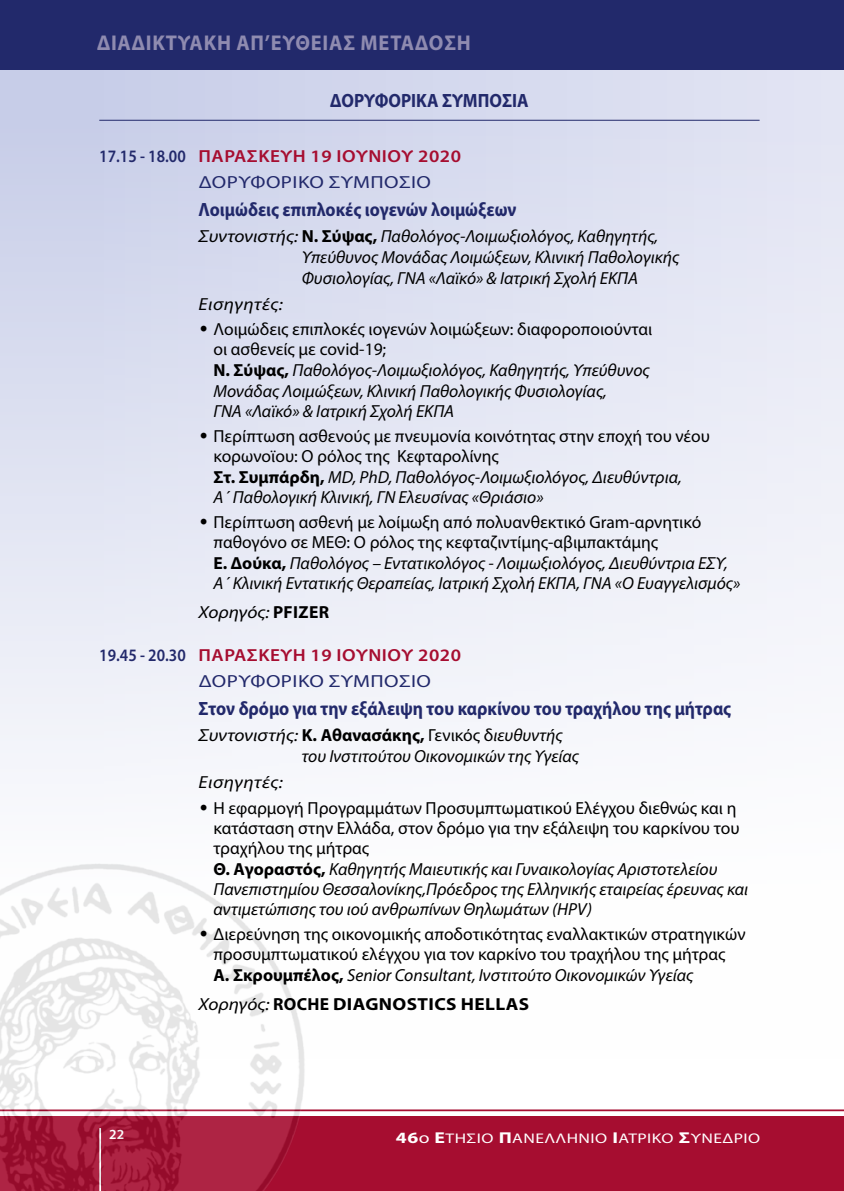
<style>
.page{position:relative;width:844px;height:1191px;background:#fff}
.page>*{position:absolute;margin:0;border:0;box-sizing:border-box;transform-origin:0 0}
.t1{font:700 21.35px "Myriad Pro";letter-spacing:.04em;color:#8f8bb0;scale:.95 1}
.t2{font:700 19.25px "Myriad Pro";color:#22296b;scale:.91 1}
.t3{font:italic 17.5px/20.3px "Myriad Pro";color:#000}
.t4{font:17.5px/20.5px "Myriad Pro";color:#000}
.t5{font:italic 17.5px/21px "Myriad Pro";color:#000;scale:1.1 1}
.t6{font:600 17.5px/25.9px "Myriad Pro";letter-spacing:.025em;color:#a60d30;scale:1.1 1}
.t7{font:700 17.5px "Myriad Pro";letter-spacing:.02em;color:#000}
.t8{font:italic 17.5px "Myriad Pro";letter-spacing:.025em;color:#000;scale:1.1 1}
.t9{font:17.5px "Myriad Pro";color:#22296b;scale:1.2 1}
.t10{font:14px "Myriad Pro";letter-spacing:.025em;color:#fff;scale:1.25 1}
.t11{font:600 14px "Myriad Pro";color:#fff}
.s1{color:#22296b}
.s2{font-weight:400;color:#22296b}
.s3{font-weight:700;font-style:normal}
.s4{font-family:"Arial";font-weight:900}
.s5{font-style:normal}
.s6{font-family:"Arial";font-weight:900;font-style:italic}
.s7{font-weight:700}
.s8{font-style:italic}
.s9{font-weight:400;font-style:italic}
.s10{font-weight:700;font-size:15.75px}
.s11{font-size:15.75px}
</style>
<div class="page">
<div style="left:0;top:46px;width:843px;height:1012px;background:linear-gradient(to bottom,#d1d5ec,#fff)"></div>
<div style="left:0;top:1116px;width:843px;height:75px;background:#a60d30"></div>
<div style="left:0;top:0;width:843px;height:69px;background:#22296b"></div>
<hr style="left:0;top:1109px;width:843px;height:2px;background:#a60d30">
<img style="left:0;top:861px;width:306px;height:330px">
<hr style="left:99px;top:120px;width:660px;height:1px;background:#22296b">
<p class="t1" style="left:97px;top:29px;width:395px">ΔΙΑΔΙΚΤΥΑΚΗ ΑΠ’ΕΥΘΕΙΑΣ Μ ΕΤΑΔΟΣΗ</p>
<p class="t2" style="left:330px;top:88px;width:174px">ΔΟΡΥΦΟΡΙΚΑ ΣΥΜΠΟΣΙΑ</p>
<p class="t6" style="left:199px;top:143px;width:240px;text-indent:-99px"><span class="s1">17.15 - 18.00</span> ΠΑΡΑΣΚΕΥΗ 19 ΙΟΥΝΙΟΥ 2020 <span class="s2">δορυφορικο</span></p>
<p class="t9" style="left:329px;top:171px;width:12px">συμποσιο</p>
<p class="t2" style="left:198px;top:196px;width:351px">ΛΟΙΜΏΔΕΙΣ ΕΠΙΠΛΟΚΈΣ ΙΟΓΕΝΏΝ ΛΟΙΜΏΞΕΩΝ</p>
<p class="t5" style="left:301px;top:225px;width:345px;text-indent:-103px">Συντονιστής: <span class="s3">Ν. ΣΎΨΑΣ,</span> Παθολόγος-Λοιμωξιολόγος, Καθηγητής,<br>Υπεύθυνος Μονάδας Λοιμώξεων, Κλινική Παθολογικής<br>Φυσιολογίας, ΓΝΑ «Λαϊκό» &amp; Ιατρική Σχολή ΕΚΠΑ</p>
<p class="t8" style="left:198px;top:293px;width:78px">Εισηγητές:</p>
<p class="t3" style="left:213px;top:319px;width:440px;text-indent:-15px"><span class="s4">•</span> <span class="s5">Λοιμώδεις επιπλοκές ιογενών λοιμώξεων: διαφoροποιούνται οι ασθενείς με covid-19;<br></span><span class="s3">Ν. ΣΎΨΑΣ,</span> Παθολόγος-Λοιμωξιολόγος, Καθηγητής, Υπεύθυνος Μονάδας Λοιμώξεων, Κλινική Παθολογικής Φυσιολογίας,<br>ΓΝΑ «Λαϊκό» &amp; Ιατρική Σχολή ΕΚΠΑ</p>
<p class="t4" style="left:213px;top:425px;width:498px;text-indent:-15px"><span class="s6">•</span> Περίπτωση ασθενούς με πνευμονία κοινότητας στην εποχή του νέου κορωνοϊου: Ο ρόλος της Κεφταρολίνης<br><span class="s7">ΣΤ. ΣΥΜΠΆΡΔΗ,</span> <span class="s8">MD, PhD, Παθολόγος-Λοιμωξιολόγος, Διευθύντρια,<br>Α΄ Παθολογική Κλινική, ΓΝ Ελευσίνας «Θριάσιο»</span></p>
<p class="t3" style="left:213px;top:512px;width:528px;text-indent:-15px"><span class="s4">•</span> <span class="s5">Περίπτωση ασθενή με λοίμωξη από πολυανθεκτικό Gram-αρνητικό παθογόνο σε ΜΕΘ: Ο ρόλος της κεφταζιντίμης-αβιμπακτάμης<br></span><span class="s3">E. ΔΟΎΚΑ,</span> Παθολόγος – Εντατικολόγος - Λοιμωξιολόγος, Διευθύντρια ΕΣΥ, Α΄ Κλινική Εντατικής Θεραπείας, Ιατρική Σχολή ΕΚΠΑ, ΓΝΑ «Ο Ευαγγελισμός»</p>
<p class="t5" style="left:198px;top:601px;width:117px">Χορηγός: <span class="s3">PFIZER</span></p>
<p class="t6" style="left:199px;top:642px;width:240px;text-indent:-99px"><span class="s1">19.45 - 20.30</span> ΠΑΡΑΣΚΕΥΗ 19 ΙΟΥΝΙΟΥ 2020 <span class="s2">δορυφορικο</span></p>
<p class="t9" style="left:329px;top:670px;width:12px">συμποσιο</p>
<p class="t2" style="left:198px;top:696px;width:586px">ΣΤΟΝ ΔΡΌΜΟ ΓΙΑ ΤΗΝ ΕΞΆΛΕΙΨΗ ΤΟΥ ΚΑΡΚΊΝΟΥ ΤΟΥ ΤΡΑΧΉΛΟΥ ΤΗΣ ΜΉΤΡΑΣ</p>
<p class="t5" style="left:301px;top:724px;width:254px;text-indent:-103px">Συντονιστής: <span class="s3">Κ. ΑΘΑΝΑΣΆΚΗΣ,</span> <span class="s5">Γενικός δ</span>ιευθυντής του Ινστιτούτου Οικονομικών της Υγείας</p>
<p class="t8" style="left:198px;top:772px;width:78px">Εισηγητές:</p>
<p class="t3" style="left:213px;top:797px;width:536px;text-indent:-15px"><span class="s4">•</span> <span class="s5">Η εφαρμογή Προγραμμάτων Προσυμπτωματικού Ελέγχου διεθνώς και η κατάσταση στην Ελλάδα, στον δρόμο για την εξάλειψη του καρκίνου του τραχήλου της μήτρας<br></span><span class="s3">Θ. ΑΓΟΡΑΣΤΌΣ,</span> Καθηγητής Μαιευτικής και Γυναικολογίας Αριστοτελείου Πανεπιστημίου Θεσσαλονίκης,Πρόεδρος της Ελληνικής εταιρείας έρευνας και αντιμετώπισης του ιού ανθρωπίνων Θηλωμάτων (HPV)</p>
<p class="t4" style="left:213px;top:923px;width:533px;text-indent:-15px"><span class="s6">•</span> Διερεύνηση της οικονομικής αποδοτικότητας εναλλακτικών στρατηγικών προσυμπτωματικού ελέγχου για τον καρκίνο του τραχήλου της μήτρας<br><span class="s7">Α. ΣΚΡΟΥΜΠΈΛΟΣ,</span> <span class="s8">Senior Consultant, Ινστιτούτο Οικονομικών Υγείας</span></p>
<p class="t7" style="left:198px;top:992px;width:330px"><span class="s9">Χορηγός:</span> ROCHE DIAGNOSTICS HELLAS</p>
<p class="t11" style="left:109px;top:1125px;width:17px">22</p>
<p class="t10" style="left:396px;top:1130px;width:293px"><span class="s10">46</span><span class="s11">o</span> <span class="s10">Ε</span>ΤΗΣΙΟ <span class="s10">Π</span>ΑΝΕΛΛΗΝΙΟ <span class="s10">Ι</span>ΑΤΡΙΚΟ <span class="s10">Σ</span>ΥΝΕΔΡΙΟ</p>
</div>
